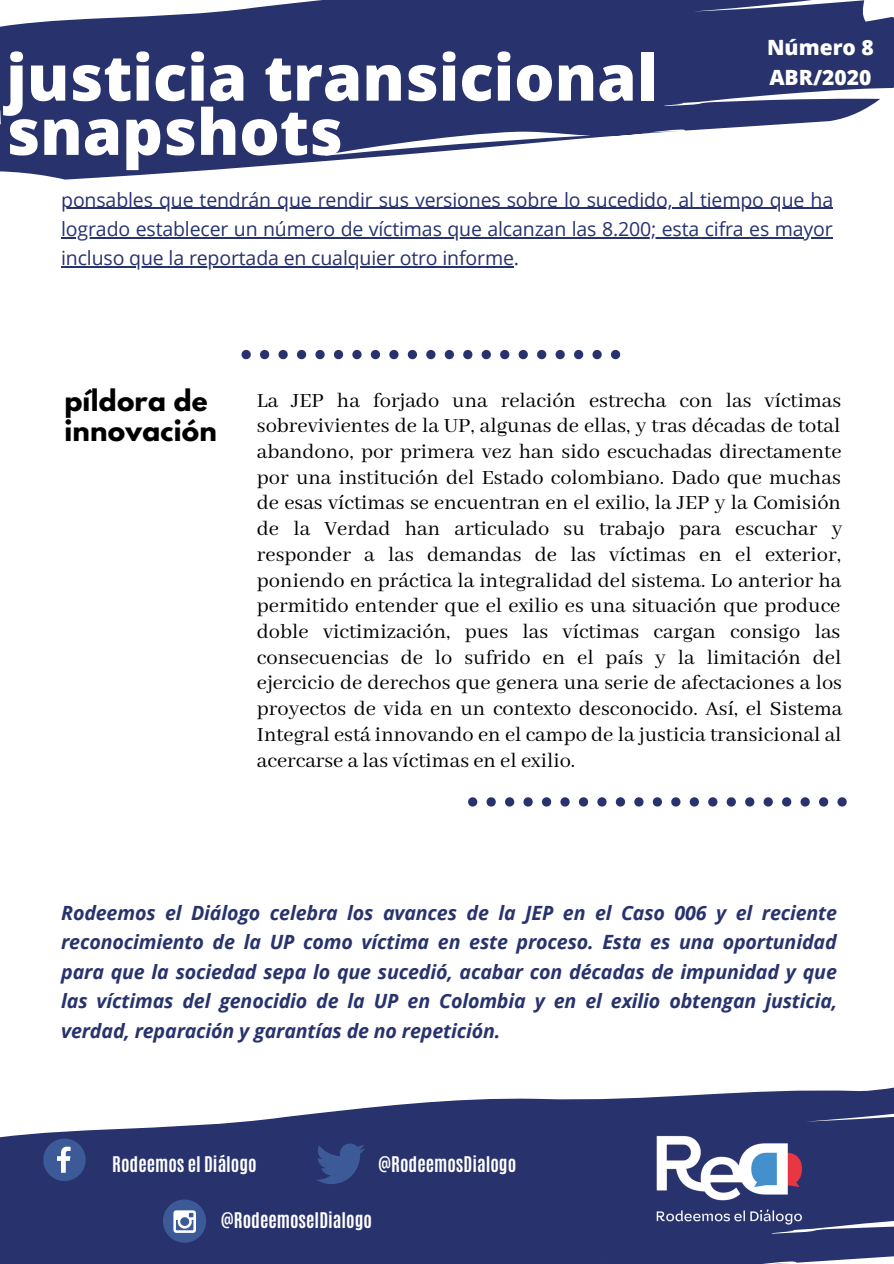
<style>
.page{position:relative;width:894px;height:1264px;background:#fff}
.page>*{position:absolute;margin:0;border:0;box-sizing:border-box;transform-origin:0 0}
.t1{font:800 63.45px/54.2px "Open Sans";color:#fff}
.t2{font:700 26.25px/30.2px "League Spartan";letter-spacing:.01em;color:#000}
.t3{font:22.5px/25.7px "Abhaya Libre";color:#000;text-align:justify}
.t4{font:800 21px/29.2px "Open Sans";color:#fff}
.t5{font:italic 700 19.65px/29.4px "Open Sans";letter-spacing:-.01em;color:#28326c;text-align:justify}
.t6{font:19.5px/29.2px "Open Sans";letter-spacing:-.01em;color:#28326c;text-align:justify}
.t7{font:700 18px "Antonio";color:#fff}
</style>
<div class="page">
<svg style="left:0;top:0;width:893px;height:180px;fill:#28326c"></svg>
<hr style="left:61px;top:208px;width:771px;height:1px;background:#28326c">
<hr style="left:61px;top:237px;width:771px;height:1px;background:#28326c">
<hr style="left:61px;top:266px;width:452px;height:1px;background:#28326c">
<svg style="left:0;top:1087px;width:893px;height:176px;fill:#28326c"></svg>
<svg style="left:43px;top:1138px;width:43px;height:42px;background:#4b6198"></svg>
<svg style="left:315px;top:1143px;width:50px;height:41px;background:#344985"></svg>
<div style="left:163px;top:1199px;width:43px;height:43px;background:#3d5a98;border-radius:50%"></div>
<svg style="left:173px;top:1210px;width:23px;height:22px"></svg>
<img style="left:622px;top:1093px;width:214px;height:162px">
<svg style="left:241px;top:350px;width:10px;height:9px"></svg>
<svg style="left:260px;top:350px;width:9px;height:9px"></svg>
<svg style="left:278px;top:350px;width:9px;height:9px"></svg>
<svg style="left:297px;top:350px;width:9px;height:9px"></svg>
<svg style="left:315px;top:350px;width:9px;height:9px"></svg>
<svg style="left:334px;top:350px;width:9px;height:9px"></svg>
<svg style="left:352px;top:350px;width:9px;height:9px"></svg>
<svg style="left:371px;top:350px;width:9px;height:9px"></svg>
<svg style="left:389px;top:350px;width:9px;height:9px"></svg>
<svg style="left:407px;top:350px;width:10px;height:9px"></svg>
<svg style="left:426px;top:350px;width:9px;height:9px"></svg>
<svg style="left:444px;top:350px;width:10px;height:9px"></svg>
<svg style="left:463px;top:350px;width:9px;height:9px"></svg>
<svg style="left:481px;top:350px;width:9px;height:9px"></svg>
<svg style="left:500px;top:350px;width:9px;height:9px"></svg>
<svg style="left:518px;top:350px;width:9px;height:9px"></svg>
<svg style="left:537px;top:350px;width:9px;height:9px"></svg>
<svg style="left:555px;top:350px;width:9px;height:9px"></svg>
<svg style="left:574px;top:350px;width:9px;height:9px"></svg>
<svg style="left:592px;top:350px;width:9px;height:9px"></svg>
<svg style="left:611px;top:350px;width:9px;height:9px"></svg>
<svg style="left:468px;top:797px;width:9px;height:9px"></svg>
<svg style="left:486px;top:797px;width:9px;height:9px"></svg>
<svg style="left:505px;top:797px;width:9px;height:9px"></svg>
<svg style="left:523px;top:797px;width:9px;height:9px"></svg>
<svg style="left:542px;top:797px;width:9px;height:9px"></svg>
<svg style="left:560px;top:797px;width:9px;height:9px"></svg>
<svg style="left:578px;top:797px;width:10px;height:9px"></svg>
<svg style="left:597px;top:797px;width:9px;height:9px"></svg>
<svg style="left:615px;top:797px;width:10px;height:9px"></svg>
<svg style="left:634px;top:797px;width:9px;height:9px"></svg>
<svg style="left:652px;top:797px;width:9px;height:9px"></svg>
<svg style="left:671px;top:797px;width:9px;height:9px"></svg>
<svg style="left:689px;top:797px;width:9px;height:9px"></svg>
<svg style="left:708px;top:797px;width:9px;height:9px"></svg>
<svg style="left:726px;top:797px;width:9px;height:9px"></svg>
<svg style="left:745px;top:797px;width:9px;height:9px"></svg>
<svg style="left:763px;top:797px;width:9px;height:9px"></svg>
<svg style="left:782px;top:797px;width:9px;height:9px"></svg>
<svg style="left:800px;top:797px;width:9px;height:9px"></svg>
<svg style="left:819px;top:797px;width:9px;height:9px"></svg>
<svg style="left:837px;top:797px;width:9px;height:9px"></svg>
<p class="t4" style="left:766px;top:33px;width:108px">Número 8<br>ABR/2020</p>
<h1 class="t1" style="left:6px;top:49px;width:652px">justicia transicional snapshots</h1>
<p class="t6" style="left:61px;top:184px;width:773px">ponsables que tendrán que rendir sus versiones sobre lo sucedido, al tiempo que ha logrado establecer un número de víctimas que alcanzan las 8.200; esta cifra es mayor incluso que la reportada en cualquier otro informe.</p>
<p class="t2" style="left:64px;top:389px;width:154px">píldora de innovación</p>
<p class="t3" style="left:257px;top:388px;width:587px">La JEP ha forjado una relación estrecha con las víctimas sobrevivientes de la UP, algunas de ellas, y tras décadas de total abandono, por primera vez han sido escuchadas directamente por una institución del Estado colombiano. Dado que muchas de esas víctimas se encuentran en el exilio, la JEP y la Comisión de la Verdad han articulado su trabajo para escuchar y responder a las demandas de las víctimas en el exterior, poniendo en práctica la integralidad del sistema. Lo anterior ha permitido entender que el exilio es una situación que produce doble victimización, pues las víctimas cargan consigo las consecuencias de lo sufrido en el país y la limitación del ejercicio de derechos que genera una serie de afectaciones a los proyectos de vida en un contexto desconocido. Así, el Sistema Integral está innovando en el campo de la justicia transicional al acercarse a las víctimas en el exilio.</p>
<p class="t5" style="left:61px;top:897px;width:777px">Rodeemos el Diálogo celebra los avances de la JEP en el Caso 006 y el reciente reconocimiento de la UP como víctima en este proceso. Esta es una oportunidad para que la sociedad sepa lo que sucedió, acabar con décadas de impunidad y que las víctimas del genocidio de la UP en Colombia y en el exilio obtengan justicia, verdad, reparación y garantías de no repetición.</p>
<p class="t7" style="left:112px;top:1151px;width:146px">Rodeemos el Diálogo</p>
<p class="t7" style="left:378px;top:1151px;width:140px">@RodeemosDialogo</p>
<p class="t7" style="left:221px;top:1207px;width:153px">@RodeemoselDialogo</p>
</div>
